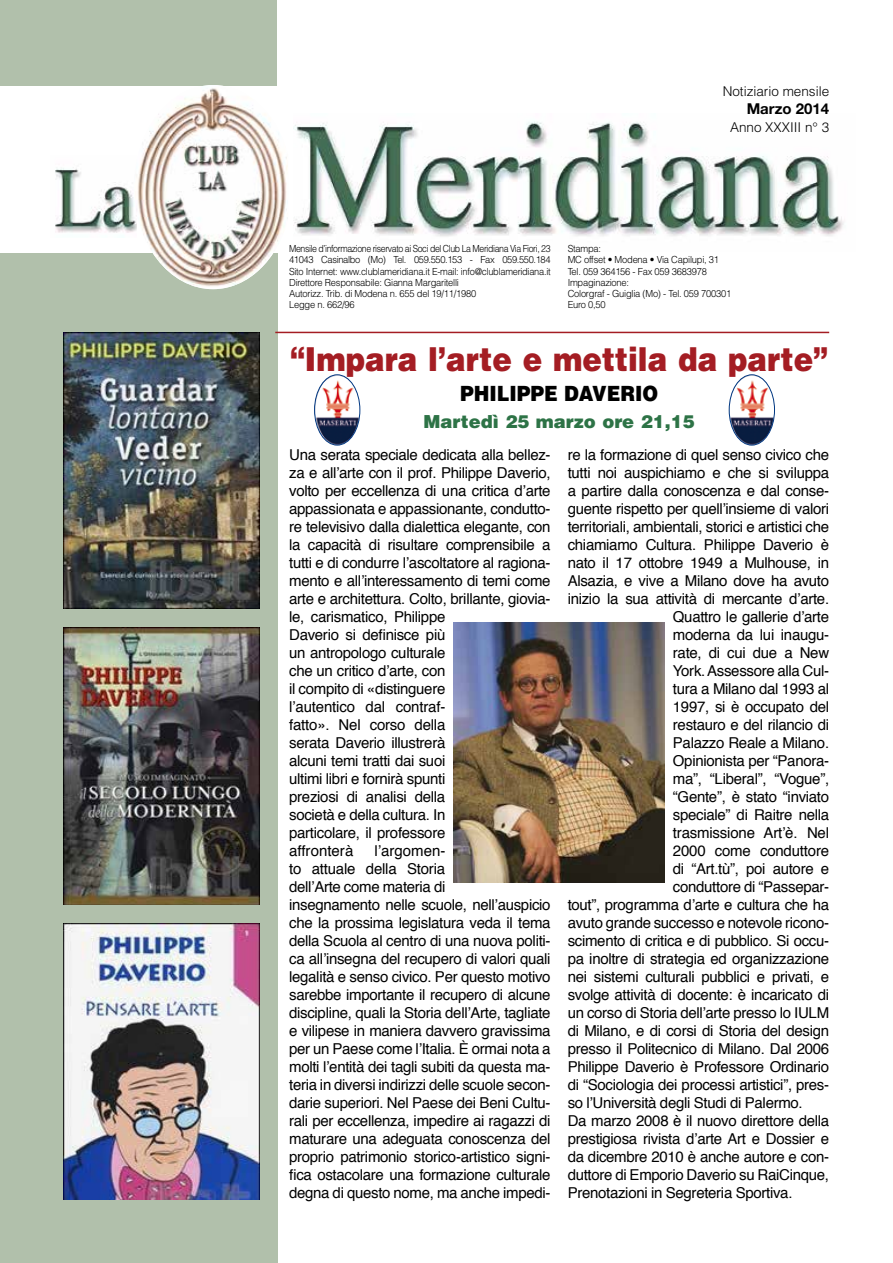
<style>
.page{position:relative;width:893px;height:1263px;background:#fff}
.page>*{position:absolute;margin:0;border:0;box-sizing:border-box;transform-origin:0 0}
.t1{font:900 33px "Helvetica";color:#a41d23;scale:.89 1}
.t2{font:900 21px "Helvetica";color:#000;scale:.9 1}
.t3{font:900 18px "Helvetica";color:#2d7346}
.t4{font:15px/18px "Helvetica";letter-spacing:-.02em;color:#000}
.t5{font:700 15px "Helvetica Neue";color:#000}
.t6{font:300 13.5px "Helvetica";color:#000}
.t7{font:300 9.75px/11.2px "Helvetica";letter-spacing:-.025em;color:#000;scale:.9 1}
.t8{font:300 9.75px/11.2px "Helvetica";letter-spacing:-.025em;color:#000;scale:.96 1}
</style>
<div class="page">
<div style="left:0;top:254px;width:277px;height:1009px;background:#b1c0ab"></div>
<div style="left:0;top:0;width:276px;height:85px;background:#b1c0ab"></div>
<hr style="left:275px;top:332px;width:554px;height:1px;background:#a41d23">
<img style="left:293px;top:121px;width:551px;height:116px">
<img style="left:55px;top:168px;width:79px;height:65px">
<img style="left:134px;top:85px;width:154px;height:204px">
<img style="left:454px;top:623px;width:210px;height:260px">
<img style="left:64px;top:332px;width:195px;height:277px">
<img style="left:64px;top:628px;width:195px;height:276px">
<img style="left:64px;top:923px;width:195px;height:277px">
<img style="left:729px;top:376px;width:45px;height:69px">
<div style="left:729px;top:374px;width:46px;height:71px;border:1px solid #003882;border-radius:50%"></div>
<img style="left:315px;top:375px;width:45px;height:70px">
<div style="left:314px;top:374px;width:46px;height:71px;border:1px solid #003882;border-radius:50%"></div>
<p class="t6" style="left:723px;top:82px;width:108px">Notiziario mensile</p>
<p class="t5" style="left:747px;top:99px;width:84px">Marzo 2014</p>
<p class="t6" style="left:730px;top:118px;width:101px">Anno XXXIII n° 3</p>
<p class="t7" style="left:289px;top:243px;width:292px">Mensile d’informazione riservato ai Soci del Club La Meridiana Via Fiori, 23<br>41043 Casinalbo (Mo) Tel. 059.550.153 - Fax 059.550.184<br>Sito Internet: www.clublameridiana.it E-mail: info@clublameridiana.it Direttore Responsabile: Gianna Margaritelli<br>Autorizz. Trib. di Modena n. 655 del 19/11/1980<br>Legge n. 662/96</p>
<p class="t8" style="left:568px;top:243px;width:172px">Stampa:<br>MC offset • Modena • Via Capilupi, 31<br>Tel. 059 364156 - Fax 059 3683978<br>Impaginazione:<br>Colorgraf - Guiglia (Mo) - Tel. 059 700301<br>Euro 0,50</p>
<h1 class="t1" style="left:290px;top:338px;width:606px">“Impara l’arte e mettila da parte”</h1>
<h2 class="t2" style="left:460px;top:380px;width:222px">PHILIPPE DAVERIO</h2>
<p class="t3" style="left:423px;top:410px;width:273px">Martedì 25 marzo ore 21,15</p>
<p class="t4" style="left:289px;top:446px;width:263px">Una serata speciale dedicata alla bellez&shy;za e all’arte con il prof. Philippe Daverio, volto per eccellenza di una critica d’arte appassionata e appassionante, condutto&shy;re televisivo dalla dialettica elegante, con la capacità di risultare comprensibile a tutti e di condurre l’ascoltatore al ragiona&shy;mento e all’interessamento di temi come arte e architettura. Colto, brillante, giovia&shy;le, carismatico, Philippe<br>Daverio si definisce più<br>un antropologo culturale<br>che un critico d’arte, con<br>il compito di «distinguere<br>l’autentico dal contraf-<br>fatto». Nel corso della<br>serata Daverio illustrerà<br>alcuni temi tratti dai suoi<br>ultimi libri e fornirà spunti<br>preziosi di analisi della<br>società e della cultura. In<br>particolare, il professore<br>affronterà</p>
<p class="t4" style="left:289px;top:842px;width:263px;text-indent:85px">l’argomen-<br>to attuale della Storia<br>dell’Arte come materia di<br>insegnamento nelle scuole, nell’auspicio che la prossima legislatura veda il tema della Scuola al centro di una nuova politi&shy;ca all’insegna del recupero di valori quali legalità e senso civico. Per questo motivo sarebbe importante il recupero di alcune discipline, quali la Storia dell’Arte, tagliate e vilipese in maniera davvero gravissima per un Paese come l’Italia. È ormai nota a molti l’entità dei tagli subiti da questa ma&shy;teria in diversi indirizzi delle scuole secon&shy;darie superiori. Nel Paese dei Beni Cultu&shy;rali per eccellenza, impedire ai ragazzi di maturare una adeguata conoscenza del proprio patrimonio storico-artistico signi&shy;fica ostacolare una formazione culturale degna di questo nome, ma anche impedi-</p>
<p class="t4" style="left:568px;top:446px;width:263px">re la formazione di quel senso civico che</p>
<p class="t4" style="left:568px;top:464px;width:263px">tutti noi auspichiamo e che si sviluppa</p>
<p class="t4" style="left:568px;top:482px;width:263px">a partire dalla conoscenza e dal conse-</p>
<p class="t4" style="left:568px;top:500px;width:263px">guente rispetto per quell’insieme di valori</p>
<p class="t4" style="left:568px;top:518px;width:263px">territoriali, ambientali, storici e artistici che</p>
<p class="t4" style="left:568px;top:536px;width:263px">chiamiamo Cultura. Philippe Daverio è</p>
<p class="t4" style="left:568px;top:554px;width:263px">nato il 17 ottobre 1949 a Mulhouse, in</p>
<p class="t4" style="left:568px;top:572px;width:263px">Alsazia, e vive a Milano dove ha avuto</p>
<p class="t4" style="left:568px;top:590px;width:263px">inizio la sua attività di mercante d’arte.</p>
<p class="t4" style="left:673px;top:608px;width:158px">Quattro le gallerie d’arte</p>
<p class="t4" style="left:673px;top:626px;width:158px">moderna da lui inaugu-</p>
<p class="t4" style="left:673px;top:644px;width:158px">rate, di cui due a New</p>
<p class="t4" style="left:673px;top:662px;width:158px">York. Assessore alla Cul-</p>
<p class="t4" style="left:673px;top:680px;width:158px">tura a Milano dal 1993 al</p>
<p class="t4" style="left:673px;top:698px;width:158px">1997, si è occupato del</p>
<p class="t4" style="left:673px;top:716px;width:158px">restauro e del rilancio di</p>
<p class="t4" style="left:673px;top:734px;width:158px">Palazzo Reale a Milano.</p>
<p class="t4" style="left:673px;top:752px;width:158px">Opinionista per “Panora-</p>
<p class="t4" style="left:673px;top:770px;width:158px">ma”, “Liberal”, “Vogue”,</p>
<p class="t4" style="left:673px;top:788px;width:158px">“Gente”, è stato “inviato</p>
<p class="t4" style="left:673px;top:806px;width:158px">speciale” di Raitre nella</p>
<p class="t4" style="left:673px;top:824px;width:158px">trasmissione Art’è. Nel</p>
<p class="t4" style="left:673px;top:842px;width:158px">2000 come conduttore</p>
<p class="t4" style="left:673px;top:860px;width:158px">di “Art.tù”, poi autore e</p>
<p class="t4" style="left:673px;top:878px;width:158px">conduttore di “Passepar-</p>
<p class="t4" style="left:568px;top:896px;width:263px">tout”, programma d’arte e cultura che ha</p>
<p class="t4" style="left:568px;top:914px;width:263px">avuto grande successo e notevole ricono-</p>
<p class="t4" style="left:568px;top:932px;width:263px">scimento di critica e di pubblico. Si occu-</p>
<p class="t4" style="left:568px;top:950px;width:263px">pa inoltre di strategia ed organizzazione</p>
<p class="t4" style="left:568px;top:968px;width:263px">nei sistemi culturali pubblici e privati, e</p>
<p class="t4" style="left:568px;top:986px;width:263px">svolge attività di docente: è incaricato di</p>
<p class="t4" style="left:568px;top:1004px;width:263px">un corso di Storia dell’arte presso lo IULM</p>
<p class="t4" style="left:568px;top:1022px;width:263px">di Milano, e di corsi di Storia del design</p>
<p class="t4" style="left:568px;top:1040px;width:263px">presso il Politecnico di Milano. Dal 2006</p>
<p class="t4" style="left:568px;top:1058px;width:263px">Philippe Daverio è Professore Ordinario</p>
<p class="t4" style="left:568px;top:1076px;width:263px">di “Sociologia dei processi artistici”, pres-</p>
<p class="t4" style="left:568px;top:1094px;width:237px">so l’Università degli Studi di Palermo.</p>
<p class="t4" style="left:568px;top:1112px;width:263px">Da marzo 2008 è il nuovo direttore della</p>
<p class="t4" style="left:568px;top:1130px;width:263px">prestigiosa rivista d’arte Art e Dossier e</p>
<p class="t4" style="left:568px;top:1148px;width:263px">da dicembre 2010 è anche autore e con-</p>
<p class="t4" style="left:568px;top:1166px;width:263px">duttore di Emporio Daverio su RaiCinque,</p>
<p class="t4" style="left:568px;top:1184px;width:226px">Prenotazioni in Segreteria Sportiva.</p>
</div>
